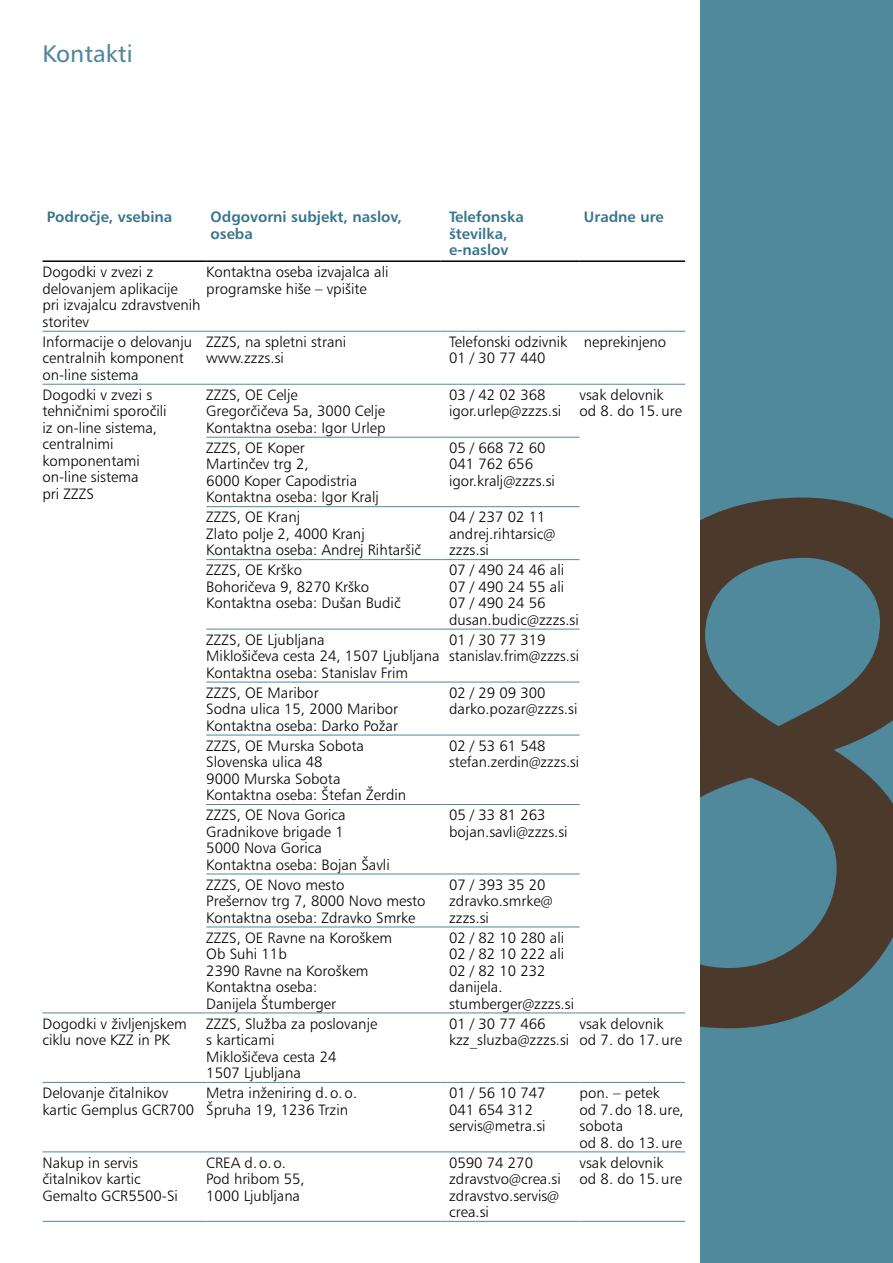
<style>
.page{position:relative;width:893px;height:1263px;background:#fff}
.page>*{position:absolute;margin:0;border:0;box-sizing:border-box;transform-origin:0 0}
.t1{font:24px "SS Frutiger BT";color:#50889c}
.t2{font:300 15px/16.5px "SS Frutiger BT";color:#000}
.t3{font:700 15px/16.5px "SS Frutiger BT";color:#35748d}
.s1{font-family:"Myriad Pro";font-size:16.5px}
</style>
<div class="page">
<div style="left:700px;top:0;width:193px;height:1263px;background:#50889c"></div>
<svg style="left:700px;top:497px;width:193px;height:531px;fill:#4b392c"></svg>
<hr style="left:43px;top:260px;width:163px;height:2px;background:#000">
<hr style="left:206px;top:260px;width:235px;height:2px;background:#000">
<hr style="left:441px;top:260px;width:139px;height:2px;background:#000">
<hr style="left:580px;top:260px;width:105px;height:2px;background:#000">
<hr style="left:206px;top:384px;width:235px;height:1px;background:#50889c">
<hr style="left:441px;top:384px;width:139px;height:1px;background:#50889c">
<hr style="left:206px;top:437px;width:235px;height:1px;background:#50889c">
<hr style="left:441px;top:437px;width:139px;height:1px;background:#50889c">
<hr style="left:206px;top:506px;width:235px;height:1px;background:#50889c">
<hr style="left:441px;top:506px;width:139px;height:1px;background:#50889c">
<hr style="left:206px;top:559px;width:235px;height:1px;background:#50889c">
<hr style="left:441px;top:559px;width:139px;height:1px;background:#50889c">
<hr style="left:206px;top:629px;width:235px;height:1px;background:#50889c">
<hr style="left:441px;top:629px;width:139px;height:1px;background:#50889c">
<hr style="left:206px;top:682px;width:235px;height:1px;background:#50889c">
<hr style="left:441px;top:682px;width:139px;height:1px;background:#50889c">
<hr style="left:206px;top:735px;width:235px;height:1px;background:#50889c">
<hr style="left:441px;top:735px;width:139px;height:1px;background:#50889c">
<hr style="left:206px;top:804px;width:235px;height:1px;background:#50889c">
<hr style="left:441px;top:804px;width:139px;height:1px;background:#50889c">
<hr style="left:206px;top:874px;width:235px;height:1px;background:#50889c">
<hr style="left:441px;top:874px;width:139px;height:1px;background:#50889c">
<hr style="left:206px;top:927px;width:235px;height:1px;background:#50889c">
<hr style="left:441px;top:927px;width:139px;height:1px;background:#50889c">
<hr style="left:206px;top:1013px;width:235px;height:1px;background:#50889c">
<hr style="left:441px;top:1013px;width:139px;height:1px;background:#50889c">
<hr style="left:43px;top:1082px;width:163px;height:1px;background:#50889c">
<hr style="left:206px;top:1082px;width:235px;height:1px;background:#50889c">
<hr style="left:441px;top:1082px;width:139px;height:1px;background:#50889c">
<hr style="left:580px;top:1082px;width:105px;height:1px;background:#50889c">
<hr style="left:206px;top:1151px;width:235px;height:1px;background:#50889c">
<hr style="left:441px;top:1151px;width:139px;height:1px;background:#50889c">
<hr style="left:580px;top:1151px;width:105px;height:1px;background:#50889c">
<hr style="left:43px;top:331px;width:163px;height:1px;background:#50889c">
<hr style="left:206px;top:331px;width:235px;height:1px;background:#50889c">
<hr style="left:441px;top:331px;width:139px;height:1px;background:#50889c">
<hr style="left:580px;top:331px;width:105px;height:1px;background:#50889c">
<hr style="left:43px;top:1151px;width:163px;height:1px;background:#50889c">
<hr style="left:206px;top:1221px;width:235px;height:1px;background:#50889c">
<hr style="left:441px;top:1221px;width:139px;height:1px;background:#50889c">
<hr style="left:43px;top:384px;width:163px;height:1px;background:#50889c">
<hr style="left:43px;top:1013px;width:163px;height:1px;background:#50889c">
<hr style="left:580px;top:384px;width:105px;height:1px;background:#50889c">
<hr style="left:580px;top:1013px;width:105px;height:1px;background:#50889c">
<hr style="left:43px;top:1221px;width:163px;height:1px;background:#50889c">
<hr style="left:580px;top:1221px;width:105px;height:1px;background:#50889c">
<h1 class="t1" style="left:43px;top:39px;width:92px">Kontakti</h1>
<p class="t3" style="left:47px;top:208px;width:127px">Podro~je, vsebina</p>
<p class="t3" style="left:211px;top:208px;width:193px">Odgovorni subjekt, naslov, oseba</p>
<p class="t3" style="left:449px;top:208px;width:76px">Telefonska {tevilka, e-naslov</p>
<p class="t3" style="left:584px;top:208px;width:82px">Uradne ure</p>
<p class="t2" style="left:43px;top:264px;width:159px">Dogodki v zvezi z delovanjem aplikacije<br>pri izvajalcu zdravstvenih storitev</p>
<p class="t2" style="left:206px;top:264px;width:184px">Kontaktna oseba izvajalca ali programske hi{e – vpi{ite</p>
<p class="t2" style="left:43px;top:333px;width:151px">Informacije o delovanju centralnih komponent on-line sistema</p>
<p class="t2" style="left:206px;top:333px;width:141px">ZZZS, na spletni strani www.zzzs.si</p>
<p class="t2" style="left:449px;top:333px;width:120px">Telefonski odzivnik<br>01 / 30 77 440</p>
<p class="t2" style="left:584px;top:333px;width:84px">neprekinjeno</p>
<p class="t2" style="left:43px;top:386px;width:126px">Dogodki v zvezi s tehni~nimi sporo~ili iz on-line sistema, centralnimi komponentami on-line sistema<br>pri ZZZS</p>
<p class="t2" style="left:206px;top:386px;width:181px">ZZZS, OE Celje<br>Gregor~i~eva 5a, 3000 Celje<br>Kontaktna oseba: Igor Urlep</p>
<p class="t2" style="left:449px;top:386px;width:114px">03 / 42 02 368 igor.urlep<span class="s1">@</span>zzzs.si</p>
<p class="t2" style="left:580px;top:386px;width:104px">vsak delovnik od 8. do 15.ure</p>
<p class="t2" style="left:206px;top:439px;width:174px">ZZZS, OE Koper<br>Martin~ev trg 2,<br>6000 Koper Capodistria<br>Kontaktna oseba: Igor Kralj</p>
<p class="t2" style="left:449px;top:439px;width:107px">05 / 668 72 60<br>041 762 656 igor.kralj<span class="s1">@</span>zzzs.si</p>
<p class="t2" style="left:206px;top:509px;width:216px">ZZZS, OE Kranj<br>Zlato polje 2, 4000 Kranj<br>Kontaktna oseba: Andrej Rihtar{i~</p>
<p class="t2" style="left:449px;top:509px;width:108px">04 / 237 02 11 andrej.rihtarsic<span class="s1">@ </span>zzzs.si</p>
<p class="t2" style="left:206px;top:562px;width:196px">ZZZS, OE Kr{ko<br>Bohori~eva 9, 8270 Kr{ko<br>Kontaktna oseba: Du{an Budi~</p>
<p class="t2" style="left:449px;top:562px;width:131px">07 / 490 24 46 ali<br>07 / 490 24 55 ali<br>07 / 490 24 56 dusan.budic<span class="s1">@</span>zzzs.si</p>
<p class="t2" style="left:206px;top:631px;width:235px">ZZZS, OE Ljubljana<br>Miklo{i~eva cesta 24, 1507 Ljubljana<br>Kontaktna oseba: Stanislav Frim</p>
<p class="t2" style="left:449px;top:631px;width:131px">01 / 30 77 319 stanislav.frim<span class="s1">@</span>zzzs.si</p>
<p class="t2" style="left:206px;top:684px;width:193px">ZZZS, OE Maribor<br>Sodna ulica 15, 2000 Maribor<br>Kontaktna oseba: Darko Požar</p>
<p class="t2" style="left:449px;top:684px;width:130px">02 / 29 09 300 darko.pozar<span class="s1">@</span>zzzs.si</p>
<p class="t2" style="left:206px;top:737px;width:202px">ZZZS, OE Murska Sobota<br>Slovenska ulica 48<br>9000 Murska Sobota<br>Kontaktna oseba: [tefan @erdin</p>
<p class="t2" style="left:449px;top:737px;width:132px">02 / 53 61 548 stefan.zerdin<span class="s1">@</span>zzzs.si</p>
<p class="t2" style="left:206px;top:806px;width:185px">ZZZS, OE Nova Gorica<br>Gradnikove brigade 1<br>5000 Nova Gorica<br>Kontaktna oseba: Bojan [avli</p>
<p class="t2" style="left:449px;top:806px;width:120px">05 / 33 81 263 bojan.savli<span class="s1">@</span>zzzs.si</p>
<p class="t2" style="left:206px;top:876px;width:221px">ZZZS, OE Novo mesto<br>Pre{ernov trg 7, 8000 Novo mesto<br>Kontaktna oseba: Zdravko Smrke</p>
<p class="t2" style="left:449px;top:876px;width:105px">07 / 393 35 20 zdravko.smrke<span class="s1">@ </span>zzzs.si</p>
<p class="t2" style="left:206px;top:929px;width:187px">ZZZS, OE Ravne na Koro{kem<br>Ob Suhi 11b<br>2390 Ravne na Koro{kem<br>Kontaktna oseba:<br>Danijela [tumberger</p>
<p class="t2" style="left:449px;top:929px;width:126px">02 / 82 10 280 ali<br>02 / 82 10 222 ali<br>02 / 82 10 232 danijela. stumberger<span class="s1">@</span>zzzs.si</p>
<p class="t2" style="left:43px;top:1015px;width:146px">Dogodki v `ivljenjskem ciklu nove KZZ in PK</p>
<p class="t2" style="left:206px;top:1015px;width:173px">ZZZS, Slu`ba za poslovanje s karticami<br>Miklo{i~eva cesta 24<br>1507 Ljubljana</p>
<p class="t2" style="left:449px;top:1015px;width:122px">01 / 30 77 466 kzz_sluzba<span class="s1">@</span>zzzs.si</p>
<p class="t2" style="left:580px;top:1015px;width:104px">vsak delovnik od 7. do 17.ure</p>
<p class="t2" style="left:43px;top:1084px;width:153px">Delovanje ~italnikov kartic Gemplus GCR700</p>
<p class="t2" style="left:206px;top:1084px;width:152px">Metra in`eniring d.o.o. [pruha 19, 1236 Trzin</p>
<p class="t2" style="left:449px;top:1084px;width:98px">01 / 56 10 747<br>041 654 312 servis<span class="s1">@</span>metra.si</p>
<p class="t2" style="left:580px;top:1084px;width:106px">pon. – petek<br>od 7.do 18.ure, sobota<br>od 8. do 13.ure</p>
<p class="t2" style="left:43px;top:1154px;width:137px">Nakup in servis ~italnikov kartic<br>Gemalto GCR5500-Si</p>
<p class="t2" style="left:206px;top:1154px;width:100px">CREA d.o.o.<br>Pod hribom 55,<br>1000 Ljubljana</p>
<p class="t2" style="left:449px;top:1154px;width:113px">0590 74 270 zdravstvo<span class="s1">@</span>crea.si zdravstvo.servis<span class="s1">@ </span>crea.si</p>
<p class="t2" style="left:580px;top:1154px;width:104px">vsak delovnik od 8. do 15.ure</p>
</div>
